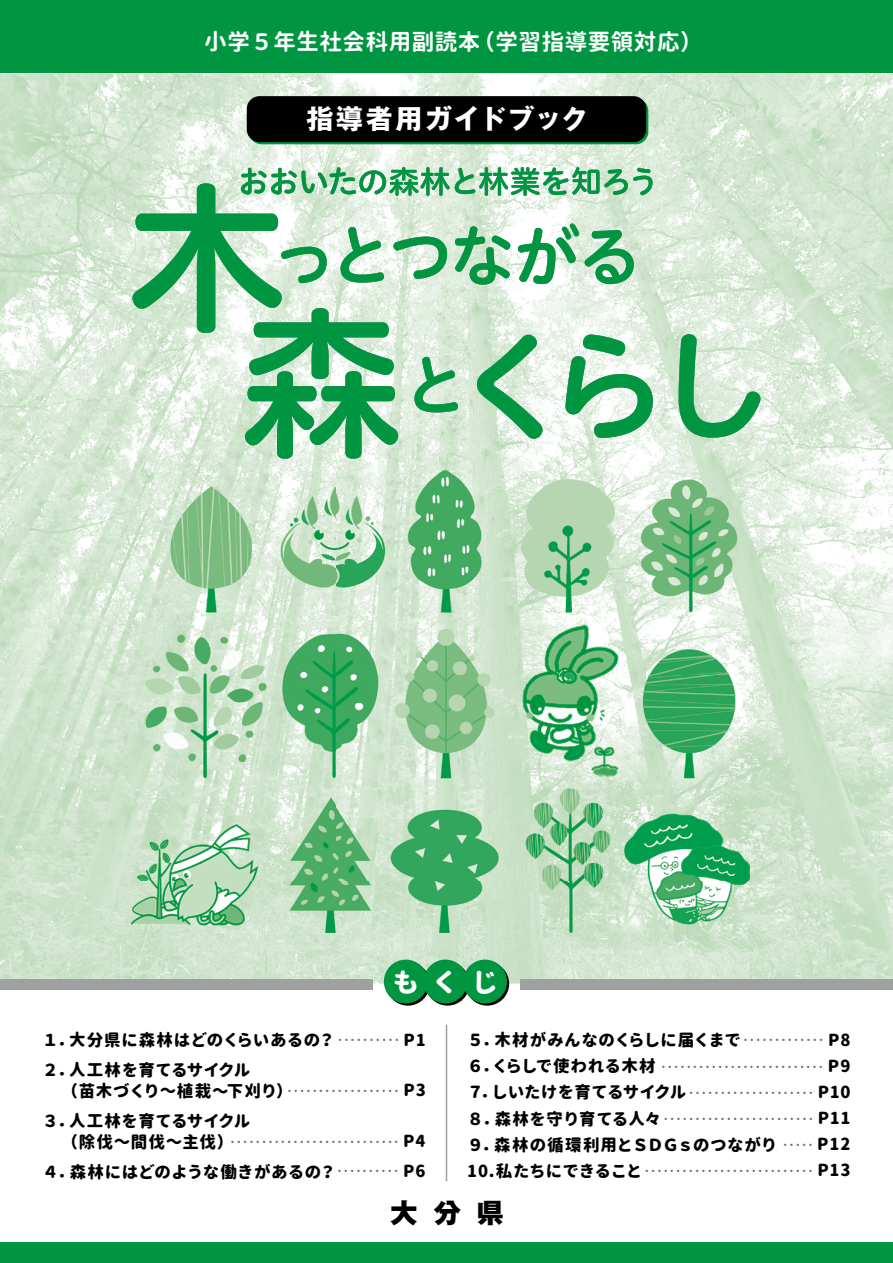
<style>
.page{position:relative;width:893px;height:1263px;background:#fff}
.page>*{position:absolute;margin:0;border:0;box-sizing:border-box;transform-origin:0 0}
.t1{font:700 27px "Gothic MB101 Pro";letter-spacing:.065em;color:#fff}
.t2{font:800 27px "Gothic MB101 Pro";color:#000}
.t3{font:800 26.7px "Gen Jyuu Gothic X";color:#fff}
.t4{font:700 22.5px "Gen Jyuu Gothic X";letter-spacing:.025em;color:#fff}
.t5{font:800 16.5px/26.2px "Gen Jyuu Gothic X";letter-spacing:.02em;color:#000}
.t6{font:800 8.25px "Gen Jyuu Gothic X";color:#727171}
.s1{font-size:16.5px;color:#000}
</style>
<div class="page">
<img style="left:0;top:73px;width:893px;height:910px">
<img style="left:131px;top:470px;width:619px;height:463px">
<div style="left:0;top:1242px;width:893px;height:21px;background:#009641"></div>
<hr style="left:446px;top:1025px;width:1px;height:156px;background:#9fa0a0">
<div style="left:0;top:0;width:893px;height:73px;background:#009641"></div>
<svg style="left:133px;top:167px;width:627px;height:292px"></svg>
<svg style="left:386px;top:962px;width:44px;height:44px"></svg>
<svg style="left:426px;top:962px;width:43px;height:44px"></svg>
<svg style="left:465px;top:962px;width:44px;height:44px"></svg>
<div style="left:384px;top:959px;width:44px;height:44px;background:#009641;border-radius:50%"></div>
<div style="left:423px;top:959px;width:44px;height:44px;background:#009641;border-radius:50%"></div>
<div style="left:463px;top:959px;width:44px;height:44px;background:#009641;border-radius:50%"></div>
<div style="left:0;top:979px;width:372px;height:10px;background:#9fa0a0"></div>
<div style="left:521px;top:979px;width:372px;height:10px;background:#9fa0a0"></div>
<svg style="left:249px;top:98px;width:399px;height:46px"></svg>
<div style="left:247px;top:96px;width:399px;height:46px;background:#000;border-radius:13px"></div>
<h3 class="t4" style="left:204px;top:26px;width:500px">小学５年生社会科用副読本（学習指導要領対応）</h3>
<h1 class="t1" style="left:306px;top:97px;width:283px">指導者用ガイドブック</h1>
<h2 class="t3" style="left:392px;top:962px;width:107px">もくじ</h2>
<h3 class="t5" style="left:42px;top:1024px;width:294px;line-height:30px">１．大分県に森林はどのくらいあるの？<br>２．人工林を育てるサイクル</h3>
<h3 class="t5" style="left:42px;top:1075px;width:252px;line-height:30px;text-indent:19px">（苗木づくり～植栽〜下刈り）<br>３．人工林を育てるサイクル</h3>
<h3 class="t5" style="left:42px;top:1126px;width:295px;line-height:30px;text-indent:19px">（除伐～間伐～主伐）<br>４．森林にはどのような働きがあるの？</h3>
<p class="t6" style="left:336px;top:1034px;width:91px">・・・・・・・・・・ <span class="s1">P1</span></p>
<p class="t6" style="left:285px;top:1085px;width:142px">・・・・・・・・・・・・・・・・・・ <span class="s1">P3</span></p>
<p class="t6" style="left:229px;top:1135px;width:199px">・・・・・・・・・・・・・・・・・・・・・・・・・・・ <span class="s1">P4</span></p>
<p class="t6" style="left:335px;top:1165px;width:92px">・・・・・・・・・・ <span class="s1">P6</span></p>
<h3 class="t5" style="left:467px;top:1026px;width:312px">５．木材がみんなのくらしに届くまで<br>６．くらしで使われる木材<br>７．しいたけを育てるサイクル<br>８．森林を守り育てる人々<br>９．森林の循環利用とＳＤＧｓのつながり<br>10.私たちにできること</h3>
<p class="t6" style="left:742px;top:1034px;width:110px">・・・・・・・・・・・・・ <span class="s1">P8</span></p>
<p class="t6" style="left:687px;top:1086px;width:165px">・・・・・・・・・・・・・・・・・・・・ <span class="s1">P10</span></p>
<p class="t6" style="left:659px;top:1060px;width:193px">・・・・・・・・・・・・・・・・・・・・・・・・・・ <span class="s1">P9</span></p>
<p class="t6" style="left:662px;top:1113px;width:190px">・・・・・・・・・・・・・・・・・・・・・・・・ <span class="s1">P11</span></p>
<p class="t6" style="left:781px;top:1139px;width:71px">・・・・・ <span class="s1">P12</span></p>
<p class="t6" style="left:643px;top:1165px;width:209px">・・・・・・・・・・・・・・・・・・・・・・・・・・・ <span class="s1">P13</span></p>
<h1 class="t2" style="left:390px;top:1190px;width:115px">大　分　県</h1>
</div>
